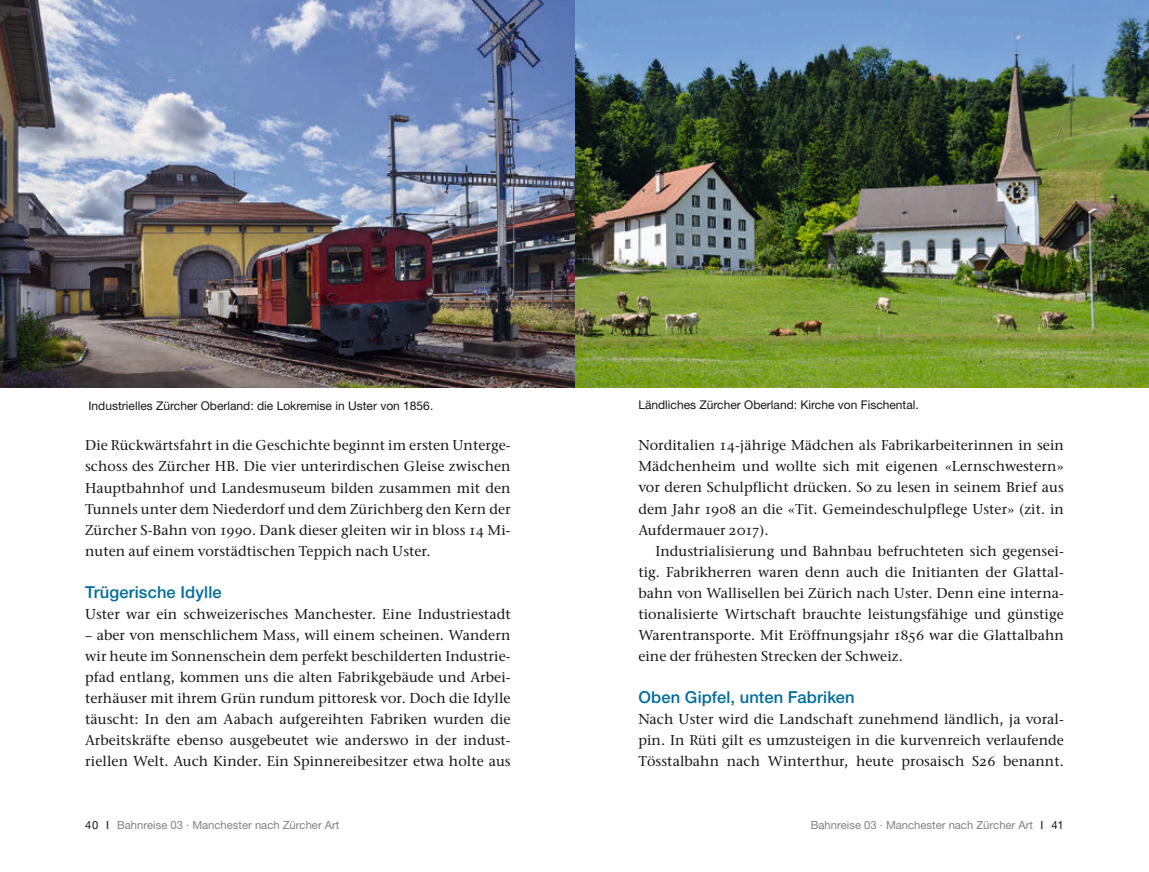
<style>
.page{position:relative;width:1149px;height:872px;background:#fff}
.page>*{position:absolute;margin:0;border:0;box-sizing:border-box;transform-origin:0 0}
.t1{font:500 16.5px "Helvetica Neue LT Std";letter-spacing:.01em;color:#006d9b}
.t2{font:500 14.25px/21px "Stone Serif OSITC";letter-spacing:.005em;color:#151616;text-align:justify}
.t3{font:12px "Helvetica Neue LT Std";color:#151616}
.t4{font:11.25px "Helvetica Neue LT Std";color:#818281}
.s1{color:#151616}
</style>
<div class="page">
<img style="left:574px;top:0;width:574px;height:387px">
<img style="left:0;top:0;width:574px;height:387px">
<p class="t3" style="left:88px;top:399px;width:346px">Industrielles Zürcher Oberland: die Lokremise in Uster von 1856.</p>
<p class="t2" style="left:85px;top:435px;width:427px">Die Rückwärtsfahrt in die Geschichte beginnt im ersten Unterge&shy;schoss des Zürcher HB. Die vier unterirdischen Gleise zwischen Hauptbahnhof und Landesmuseum bilden zusammen mit den Tunnels unter dem Niederdorf und dem Zürichberg den Kern der Zürcher S-Bahn von 1990. Dank dieser gleiten wir in bloss 14 Mi&shy;nuten auf einem vorstädtischen Teppich nach Uster.</p>
<p class="t1" style="left:85px;top:582px;width:138px">Trügerische Idylle</p>
<p class="t2" style="left:85px;top:603px;width:427px">Uster war ein schweizerisches Manchester. Eine Industriestadt</p>
<p class="t2" style="left:85px;top:624px;width:427px">– aber von menschlichem Mass, will einem scheinen. Wandern wir heute im Sonnenschein dem perfekt beschilderten Industrie&shy;pfad entlang, kommen uns die alten Fabrikgebäude und Arbei&shy;terhäuser mit ihrem Grün rundum pittoresk vor. Doch die Idylle täuscht: In den am Aabach aufgereihten Fabriken wurden die Arbeitskräfte ebenso ausgebeutet wie anderswo in der indust&shy;riellen Welt. Auch Kinder. Ein Spinnereibesitzer etwa holte aus</p>
<p class="t3" style="left:638px;top:397px;width:282px">Ländliches Zürcher Oberland: Kirche von Fischental.</p>
<p class="t2" style="left:638px;top:435px;width:427px">Norditalien 14-jährige Mädchen als Fabrikarbeiterinnen in sein Mädchenheim und wollte sich mit eigenen «Lernschwestern» vor deren Schulpflicht drücken. So zu lesen in seinem Brief aus dem Jahr 1908 an die «Tit. Gemeindeschulpflege Uster» (zit. in Aufdermauer 2017).</p>
<p class="t2" style="left:638px;top:540px;width:427px;text-indent:17px">Industrialisierung und Bahnbau befruchteten sich gegensei&shy;tig. Fabrikherren waren denn auch die Initianten der Glattal&shy;bahn von Wallisellen bei Zürich nach Uster. Denn eine interna&shy;tionalisierte Wirtschaft brauchte leistungsfähige und günstige Warentransporte. Mit Eröffnungsjahr 1856 war die Glattalbahn eine der frühesten Strecken der Schweiz.</p>
<p class="t1" style="left:638px;top:687px;width:218px">Oben Gipfel, unten Fabriken</p>
<p class="t2" style="left:638px;top:708px;width:427px">Nach Uster wird die Landschaft zunehmend ländlich, ja voral&shy;pin. In Rüti gilt es umzusteigen in die kurvenreich verlaufende Tösstalbahn nach Winterthur, heute prosaisch S26 benannt.</p>
<p class="t4" style="left:85px;top:818px;width:256px"><span class="s1">40 I</span> Bahnreise 03 · Manchester nach Zürcher Art</p>
<p class="t4" style="left:810px;top:818px;width:254px">Bahnreise 03 · Manchester nach Zürcher Art <span class="s1">I 41</span></p>
</div>
